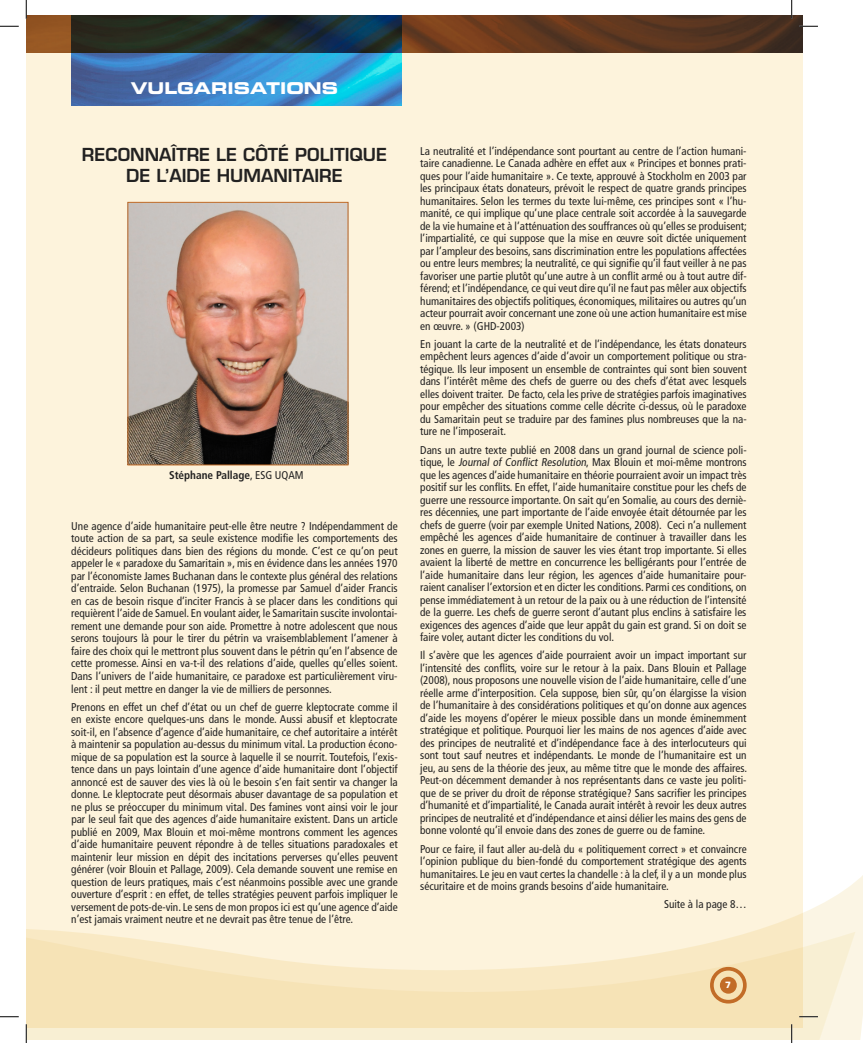
<style>
.page{position:relative;width:863px;height:1043px;background:#fff}
.page>*{position:absolute;margin:0;border:0;box-sizing:border-box;transform-origin:0 0}
.t1{font:600 17.5px/21px "Eurostile";color:#222121}
.t2{font:16.25px "Eurostile Bold Extended Two";color:#fff}
.t3{font:condensed 11.25px/12.5px "Frutiger";color:#222121;text-align:justify}
.t4{font:700 condensed 11.25px "Frutiger";color:#222121}
.t5{font:700 8.5px "Eurostile";color:#fff}
.s1{font-weight:400}
</style>
<div class="page">
<div style="left:26px;top:15px;width:776px;height:1013px;background:#fdf3dc"></div>
<svg style="left:802px;top:853px;width:60px;height:186px"></svg>
<svg style="left:26px;top:889px;width:829px;height:150px"></svg>
<img style="left:26px;top:15px;width:776px;height:37px">
<img style="left:71px;top:15px;width:330px;height:90px">
<svg style="left:710px;top:966px;width:36px;height:37px"></svg>
<img style="left:130px;top:204px;width:216px;height:259px">
<div style="left:128px;top:202px;width:220px;height:263px;border:1px solid #c26c27"></div>
<svg style="left:0;top:26px;width:19px;height:1px"></svg>
<svg style="left:799px;top:26px;width:19px;height:1px"></svg>
<svg style="left:0;top:1016px;width:19px;height:1px"></svg>
<svg style="left:799px;top:1016px;width:19px;height:1px"></svg>
<svg style="left:26px;top:0;width:1px;height:19px"></svg>
<svg style="left:26px;top:1024px;width:1px;height:18px"></svg>
<svg style="left:791px;top:0;width:1px;height:19px"></svg>
<svg style="left:791px;top:1024px;width:1px;height:18px"></svg>
<h2 class="t2" style="left:131px;top:77px;width:209px">VULGARISATIONS</h2>
<h1 class="t1" style="left:126px;top:143px;width:260px;text-indent:45px">ÎTRE LE CÔTÉ POLITIQUE<br>DE L’AI DE HUMANI</h1>
<h1 class="t1" style="left:82px;top:143px;width:50px">RECONNA</h1>
<h1 class="t1" style="left:293px;top:164px;width:21px">TAIRE</h1>
<p class="t4" style="left:169px;top:468px;width:136px">Stéphane Pallage<span class="s1">, ESG UQAM</span></p>
<p class="t3" style="left:71px;top:520px;width:328px">Une agence d’aide humanitaire peut-elle être neutre ? Indépendamment de toute action de sa part, sa seule existence modifie les comportements des décideurs politiques dans bien des régions du monde. C’est ce qu’on peut appeler le « paradoxe du Samaritain », mis en évidence dans les années 1970 par l’économiste James Buchanan dans le contexte plus général des relations d’entraide. Selon Buchanan (1975), la promesse par Samuel d’aider Francis en cas de besoin risque d’inciter Francis à se placer dans les conditions qui requièrent l’aide de Samuel. En voulant aider, le Samaritain suscite involontai&shy;rement une demande pour son aide. Promettre à notre adolescent que nous serons toujours là pour le tirer du pétrin va vraisemblablement l’amener à faire des choix qui le mettront plus souvent dans le pétrin qu’en l’absence de cette promesse. Ainsi en va-t-il des relations d’aide, quelles qu’elles soient.<br>Dans l’univers de l’aide humanitaire, ce paradoxe est particulièrement viru&shy;lent : il peut mettre en danger la vie de milliers de personnes.</p>
<p class="t3" style="left:71px;top:700px;width:328px">Prenons en effet un chef d’état ou un chef de guerre kleptocrate comme il en existe encore quelques-uns dans le monde. Aussi abusif et kleptocrate soit-il, en l’absence d’agence d’aide humanitaire, ce chef autoritaire a intérêt à maintenir sa population au-dessus du minimum vital. La production écono&shy;mique de sa population est la source à laquelle il se nourrit. Toutefois, l’exis&shy;tence dans un pays lointain d’une agence d’aide humanitaire dont l’objectif annoncé est de sauver des vies là où le besoin s’en fait sentir va changer la donne. Le kleptocrate peut désormais abuser davantage de sa population et ne plus se préoccuper du minimum vital. Des famines vont ainsi voir le jour par le seul fait que des agences d’aide humanitaire existent. Dans un article publié en 2009, Max Blouin et moi-même montrons comment les agences d’aide humanitaire peuvent répondre à de telles situations paradoxales et maintenir leur mission en dépit des incitations perverses qu’elles peuvent générer (voir Blouin et Pallage, 2009). Cela demande souvent une remise en question de leurs pratiques, mais c’est néanmoins possible avec une grande ouverture d’esprit : en effet, de telles stratégies peuvent parfois impliquer le versement de pots-de-vin. Le sens de mon propos ici est qu’une agence d’aide n’est jamais vraiment neutre et ne devrait pas être tenue de l’être.</p>
<p class="t3" style="left:420px;top:145px;width:328px">La neutralité et l’indépendance sont pourtant au centre de l’action humani&shy;taire canadienne. Le Canada adhère en effet aux « Principes et bonnes prati&shy;ques pour l’aide humanitaire ». Ce texte, approuvé à Stockholm en 2003 par les principaux états donateurs, prévoit le respect de quatre grands principes humanitaires. Selon les termes du texte lui-même, ces principes sont « l’hu&shy;manité, ce qui implique qu’une place centrale soit accordée à la sauvegarde de la vie humaine et à l’atténuation des souffrances où qu’elles se produisent; l’impartialité, ce qui suppose que la mise en œuvre soit dictée uniquement par l’ampleur des besoins, sans discrimination entre les populations affectées ou entre leurs membres; la neutralité, ce qui signifie qu’il faut veiller à ne pas favoriser une partie plutôt qu’une autre à un conflit armé ou à tout autre dif&shy;férend; et l’indépendance, ce qui veut dire qu’il ne faut pas mêler aux objectifs humanitaires des objectifs politiques, économiques, militaires ou autres qu’un acteur pourrait avoir concernant une zone où une action humanitaire est mise en œuvre. » (GHD-2003)</p>
<p class="t3" style="left:420px;top:338px;width:328px">En jouant la carte de la neutralité et de l’indépendance, les états donateurs empêchent leurs agences d’aide d’avoir un comportement politique ou stra&shy;tégique. Ils leur imposent un ensemble de contraintes qui sont bien souvent dans l’intérêt même des chefs de guerre ou des chefs d’état avec lesquels elles doivent traiter. De facto, cela les prive de stratégies parfois imaginatives pour empêcher des situations comme celle décrite ci-dessus, où le paradoxe du Samaritain peut se traduire par des famines plus nombreuses que la na&shy;ture ne l’imposerait.</p>
<p class="t3" style="left:420px;top:443px;width:328px">Dans un autre texte publié en 2008 dans un grand journal de science poli&shy;tique, le Journal of Conflict Resolution, Max Blouin et moi-même montrons que les agences d’aide humanitaire en théorie pourraient avoir un impact très positif sur les conflits. En effet, l’aide humanitaire constitue pour les chefs de guerre une ressource importante. On sait qu’en Somalie, au cours des derniè&shy;res décennies, une part importante de l’aide envoyée était détournée par les chefs de guerre (voir par exemple United Nations, 2008). Ceci n’a nullement empêché les agences d’aide humanitaire de continuer à travailler dans les zones en guerre, la mission de sauver les vies étant trop importante. Si elles avaient la liberté de mettre en concurrence les belligérants pour l’entrée de l’aide humanitaire dans leur région, les agences d’aide humanitaire pour&shy;raient canaliser l’extorsion et en dicter les conditions. Parmi ces conditions, on pense immédiatement à un retour de la paix ou à une réduction de l’intensité de la guerre. Les chefs de guerre seront d’autant plus enclins à satisfaire les exigences des agences d’aide que leur appât du gain est grand. Si on doit se faire voler, autant dicter les conditions du vol.</p>
<p class="t3" style="left:420px;top:649px;width:328px">Il s’avère que les agences d’aide pourraient avoir un impact important sur l’intensité des conflits, voire sur le retour à la paix. Dans Blouin et Pallage (2008), nous proposons une nouvelle vision de l’aide humanitaire, celle d’une réelle arme d’interposition. Cela suppose, bien sûr, qu’on élargisse la vision de l’humanitaire à des considérations politiques et qu’on donne aux agences d’aide les moyens d’opérer le mieux possible dans un monde éminemment stratégique et politique. Pourquoi lier les mains de nos agences d’aide avec des principes de neutralité et d’indépendance face à des interlocuteurs qui sont tout sauf neutres et indépendants. Le monde de l’humanitaire est un jeu, au sens de la théorie des jeux, au même titre que le monde des affaires.<br>Peut-on décemment demander à nos représentants dans ce vaste jeu politi&shy;que de se priver du droit de réponse stratégique? Sans sacrifier les principes d’humanité et d’impartialité, le Canada aurait intérêt à revoir les deux autres principes de neutralité et d’indépendance et ainsi délier les mains des gens de bonne volonté qu’il envoie dans des zones de guerre ou de famine.</p>
<p class="t3" style="left:420px;top:842px;width:328px">Pour ce faire, il faut aller au-delà du « politiquement correct » et convaincre l’opinion publique du bien-fondé du comportement stratégique des agents humanitaires. Le jeu en vaut certes la chandelle : à la clef, il y a un monde plus sécuritaire et de moins grands besoins d’aide humanitaire.</p>
<p class="t3" style="left:664px;top:898px;width:84px">Suite à la page 8…</p>
<p class="t5" style="left:725px;top:980px;width:8px">7</p>
</div>
